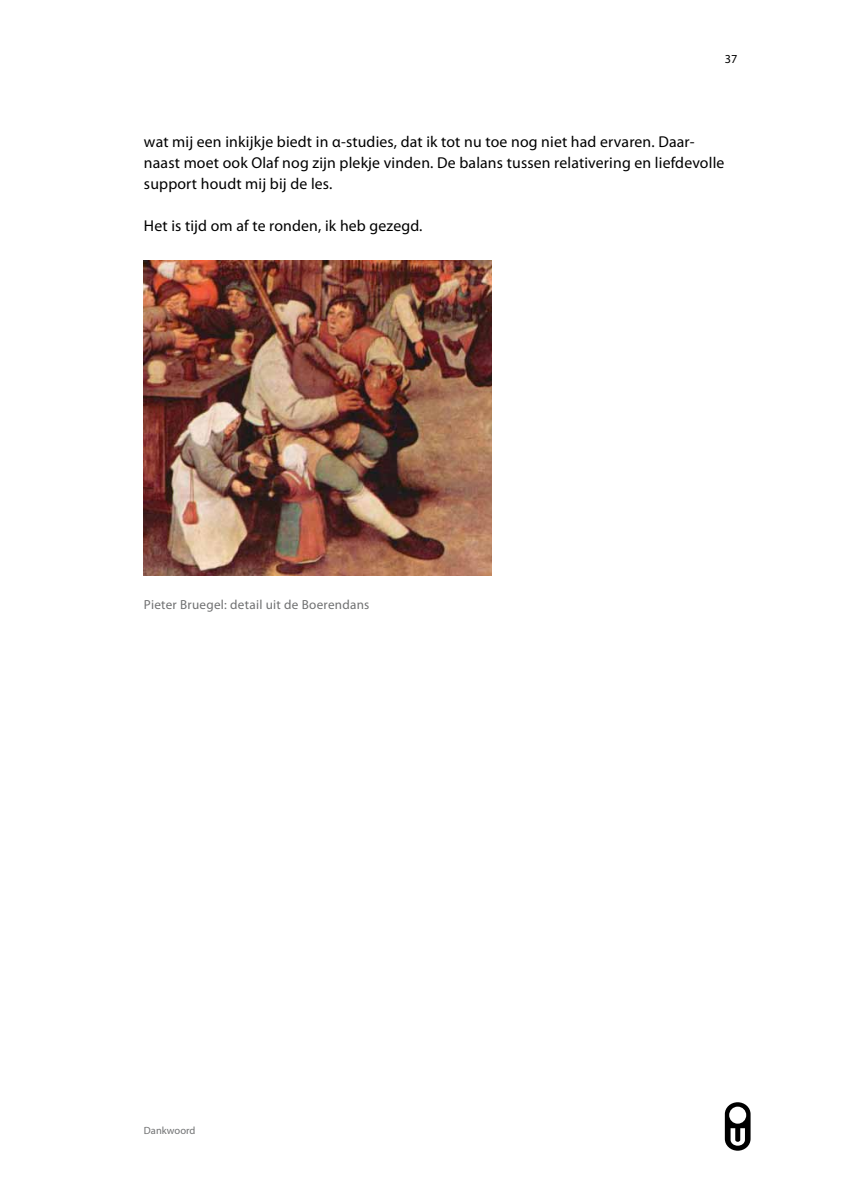
<style>
.page{position:relative;width:844px;height:1191px;background:#fff}
.page>*{position:absolute;margin:0;border:0;box-sizing:border-box;transform-origin:0 0}
.t1{font:15.75px/21px "Myriad Pro";letter-spacing:.01em;color:#000}
.t2{font:13.12px "Myriad Pro";letter-spacing:.02em;color:#707172}
.t3{font:12.25px "Myriad Pro";color:#000}
.t4{font:10.5px "Myriad Pro";color:#707172}
</style>
<div class="page">
<svg style="left:724px;top:1102px;width:26px;height:48px"></svg>
<img style="left:143px;top:260px;width:348px;height:315px">
<p class="t3" style="left:724px;top:52px;width:14px">37</p>
<p class="t1" style="left:144px;top:132px;width:581px">wat mij een inkijkje biedt in α-studies, dat ik tot nu toe nog niet had ervaren. Daar&shy;naast moet ook Olaf nog zijn plekje vinden. De balans tussen relativering en liefdevolle support houdt mij bij de les.</p>
<p class="t1" style="left:144px;top:216px;width:280px">Het is tijd om af te ronden, ik heb gezegd.</p>
<p class="t2" style="left:144px;top:597px;width:227px">Pieter Bruegel: detail uit de Boerendans</p>
<p class="t4" style="left:144px;top:1125px;width:53px">Dankwoord</p>
</div>
